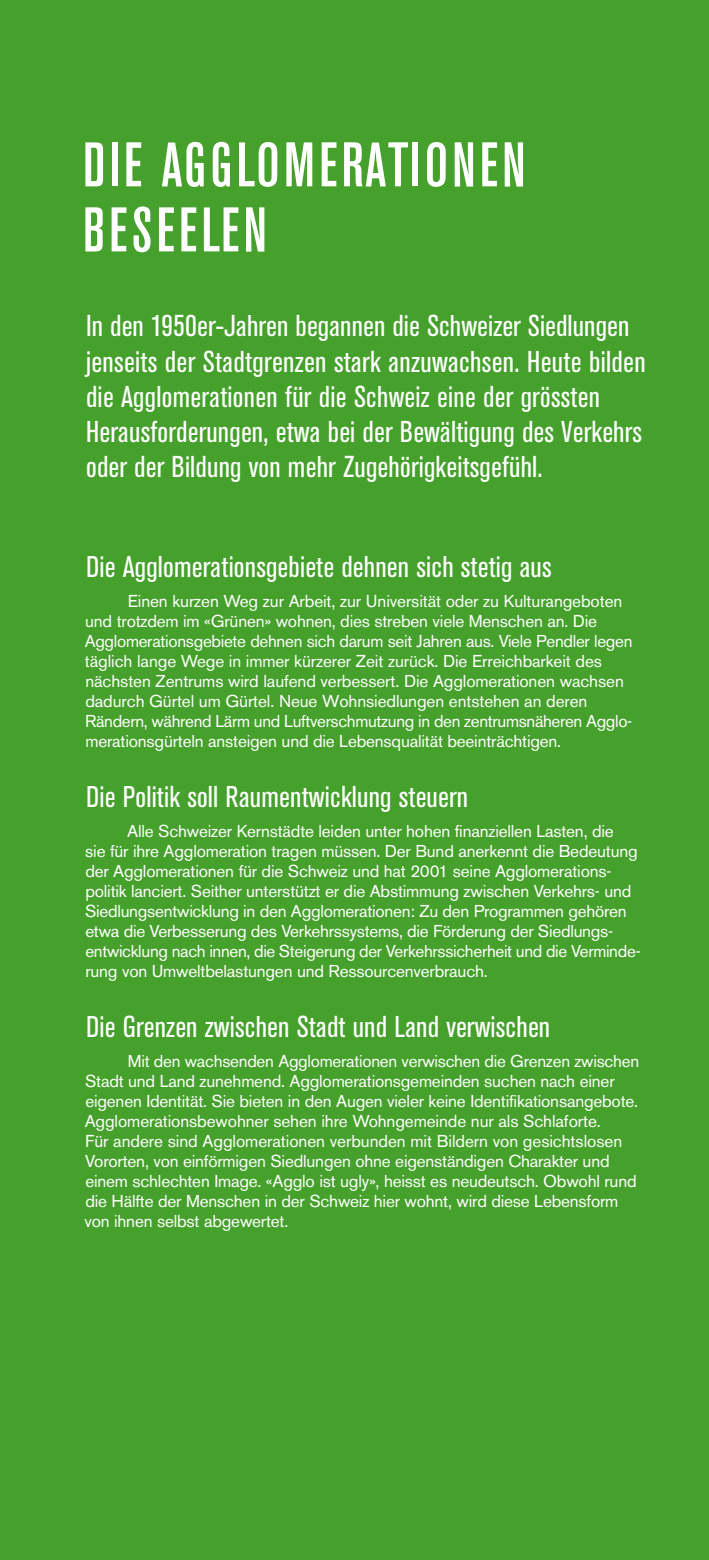
<style>
.page{position:relative;width:709px;height:1560px;background:#fff}
.page>*{position:absolute;margin:0;border:0;box-sizing:border-box;transform-origin:0 0}
.t1{font:500 condensed 62.5px/65px "AK11";letter-spacing:.075em;color:#fff}
.t2{font:condensed 30px/35px "AK11";letter-spacing:.02em;color:#fff}
.t3{font:17px/20px "AK11";color:#fff}
</style>
<div class="page">
<div style="left:0;top:0;width:709px;height:1559px;background:#45a12b"></div>
<h1 class="t1" style="left:83px;top:132px;width:443px">DIE AGGLOMERATIONEN<br>BESEELEN</h1>
<p class="t2" style="left:86px;top:308px;width:561px">In den 1950er-Jahren begannen die Schweizer Siedlungen jenseits der Stadtgrenzen stark anzuwachsen. Heute bilden die Agglomerationen für die Schweiz eine der grössten Herausforderungen, etwa bei der Bewältigung des Verkehrs oder der Bildung von mehr Zugehörigkeitsgefühl.</p>
<h2 class="t2" style="left:86px;top:548px;width:467px">Die Agglomerationsgebiete dehnen sich stetig aus</h2>
<p class="t3" style="left:85px;top:591px;width:549px;text-indent:43px">Einen kurzen Weg zur Arbeit, zur Universität oder zu Kulturangeboten und trotzdem im «Grünen» wohnen, dies streben viele Menschen an. Die Agglomerationsgebiete dehnen sich darum seit Jahren aus. Viele Pendler legen täglich lange Wege in immer kürzerer Zeit zurück. Die Erreichbarkeit des nächsten Zentrums wird laufend verbessert. Die Agglomerationen wachsen dadurch Gürtel um Gürtel. Neue Wohnsiedlungen entstehen an deren Rändern, während Lärm und Luftverschmutzung in den zentrumsnäheren Agglo-- merationsgürteln ansteigen und die Lebensqualität beeinträchtigen.</p>
<h2 class="t2" style="left:86px;top:778px;width:383px">Die Politik soll Raumentwicklung steuern</h2>
<p class="t3" style="left:85px;top:821px;width:555px;text-indent:42px">Alle Schweizer Kernstädte leiden unter hohen finanziellen Lasten, die<br>sie für ihre Agglomeration tragen müssen. Der Bund anerkennt die Bedeutung der Agglomerationen für die Schweiz und hat 2001 seine Agglomerations&shy;politik lanciert. Seither unterstützt er die Abstimmung zwischen Verkehrs- und Siedlungsentwicklung in den Agglomerationen: Zu den Programmen gehören etwa die Verbesserung des Verkehrssystems, die Förderung der Siedlungs&shy;entwicklung nach innen, die Steigerung der Verkehrssicherheit und die Verminde&shy;rung von Umweltbelastungen und Ressourcenverbrauch.</p>
<h2 class="t2" style="left:86px;top:1008px;width:465px">Die Grenzen zwischen Stadt und Land verwischen</h2>
<p class="t3" style="left:84px;top:1051px;width:556px;text-indent:43px">Mit den wachsenden Agglomerationen verwischen die Grenzen zwischen Stadt und Land zunehmend. Agglomerationsgemeinden suchen nach einer eigenen Identität. Sie bieten in den Augen vieler keine Identifikationsangebote.<br>Agglomerationsbewohner sehen ihre Wohngemeinde nur als Schlaforte.<br>Für andere sind Agglomerationen verbunden mit Bildern von gesichtslosen Vororten, von einförmigen Siedlungen ohne eigenständigen Charakter und einem schlechten Image. «Agglo ist ugly», heisst es neudeutsch. Obwohl rund die Hälfte der Menschen in der Schweiz hier wohnt, wird diese Lebensform von ihnen selbst abgewertet.</p>
</div>
